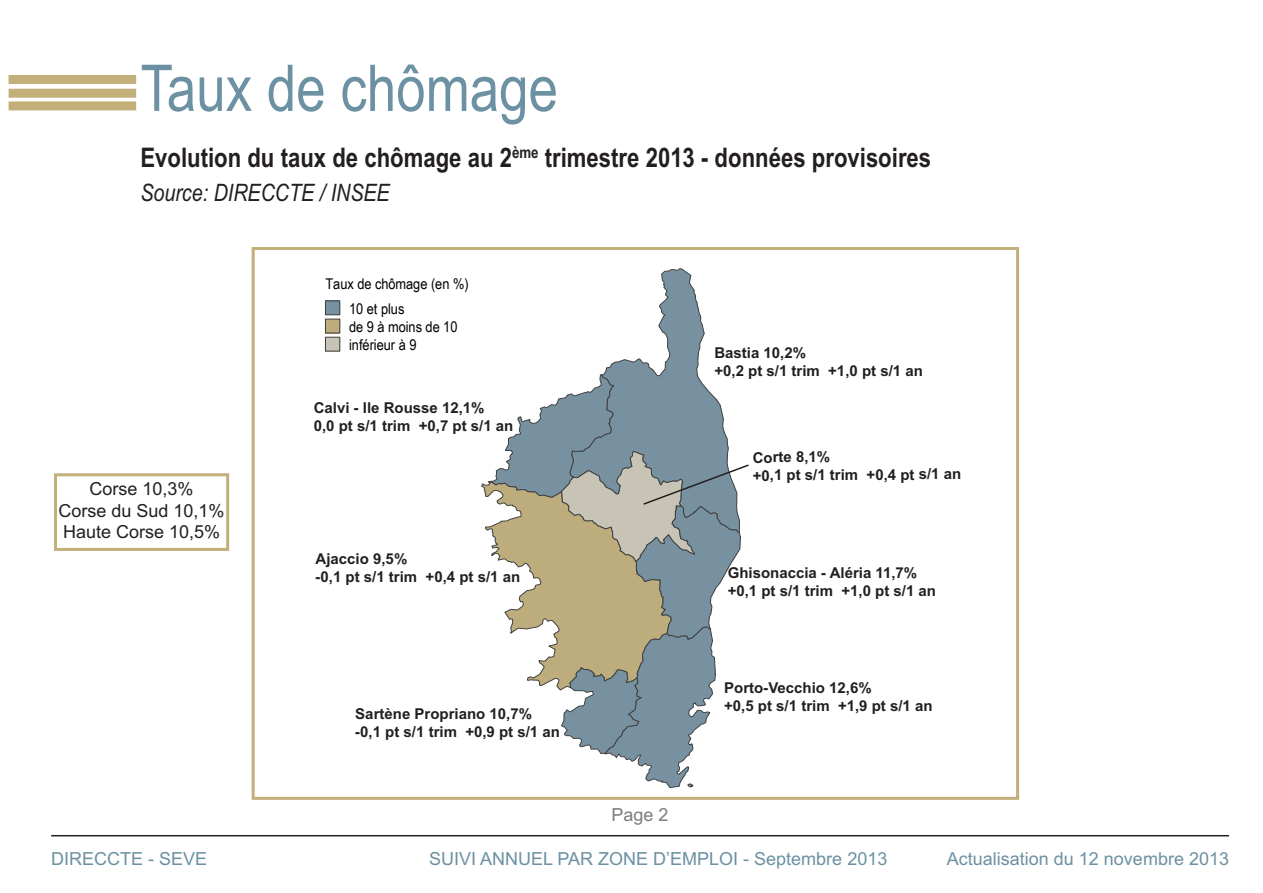
<style>
.page{position:relative;width:1263px;height:893px;background:#fff}
.page>*{position:absolute;margin:0;border:0;box-sizing:border-box;transform-origin:0 0}
.t1{font:64.5px "Arial Narrow";color:#6c91a2}
.t2{font:700 27px "Arial Narrow";color:#231f20}
.t3{font:italic 24px "Arial Narrow";color:#231f20}
.t4{font:18px "Arial";color:#6c91a2}
.t5{font:18px/21.6px "Arial";color:#231f20;text-align:center}
.t6{font:18px "Arial";color:#7f7e7c}
.t7{font:700 15px/18px "Arial";color:#231f20}
.t8{font:14.7px/24.5px "Arial Narrow";letter-spacing:-.005em;color:#000;scale:1.06 1}
</style>
<div class="page">
<div style="left:252px;top:247px;width:767px;height:553px;border:3px solid #c3af79"></div>
<div style="left:9px;top:75px;width:127px;height:9px;background:#c3af79"></div>
<div style="left:9px;top:101px;width:127px;height:9px;background:#c3af79"></div>
<div style="left:9px;top:89px;width:127px;height:9px;background:#c3af79"></div>
<hr style="left:51px;top:835px;width:1178px;height:1px;background:#231f20">
<svg style="left:325px;top:269px;width:424px;height:519px"></svg>
<div style="left:54px;top:473px;width:175px;height:78px;border:3px solid #c3af79"></div>
<h1 class="t1" style="left:140px;top:51px;width:419px">Taux de chômage</h1>
<h2 class="t2" style="left:140px;top:142px;width:792px">Evolution du taux de chômage au 2<sup>ème</sup> trimestre 2013 - données provisoires</h2>
<h3 class="t3" style="left:140px;top:179px;width:251px">Source: DIRECCTE / INSEE</h3>
<p class="t5" style="left:59px;top:478px;width:168px">Corse 10,3%<br>Corse du Sud 10,1%<br>Haute Corse 10,5%</p>
<p class="t8" style="left:349px;top:272px;width:114px;text-indent:-24px">Taux de chômage (en %)<br>10 et plus</p>
<p class="t8" style="left:349px;top:318px;width:104px;line-height:18.1px">de 9 à moins de 10 inférieur à 9</p>
<p class="t7" style="left:314px;top:399px;width:201px">Calvi - Ile Rousse 12,1%<br>0,0 pt s/1 trim +0,7 pt s/1 an</p>
<p class="t7" style="left:316px;top:550px;width:206px">Ajaccio 9,5%<br>-0,1 pt s/1 trim +0,4 pt s/1 an</p>
<p class="t7" style="left:355px;top:705px;width:206px">Sartène Propriano 10,7% -0,1 pt s/1 trim +0,9 pt s/1 an</p>
<p class="t6" style="left:611px;top:805px;width:59px">Page 2</p>
<p class="t7" style="left:714px;top:344px;width:210px">Bastia 10,2%<br>+0,2 pt s/1 trim +1,0 pt s/1 an</p>
<p class="t7" style="left:753px;top:448px;width:210px;line-height:17.5px">Corte 8,1%<br>+0,1 pt s/1 trim +0,4 pt s/1 an</p>
<p class="t7" style="left:728px;top:564px;width:210px">Ghisonaccia - Aléria 11,7% +0,1 pt s/1 trim +1,0 pt s/1 an</p>
<p class="t7" style="left:724px;top:679px;width:210px">Porto-Vecchio 12,6%<br>+0,5 pt s/1 trim +1,9 pt s/1 an</p>
<p class="t4" style="left:51px;top:848px;width:158px">DIRECCTE - SEVE</p>
<p class="t4" style="left:429px;top:848px;width:460px">SUIVI ANNUEL PAR ZONE D’EMPLOI - Septembre 2013</p>
<p class="t4" style="left:947px;top:848px;width:284px">Actualisation du 12 novembre 2013</p>
</div>
